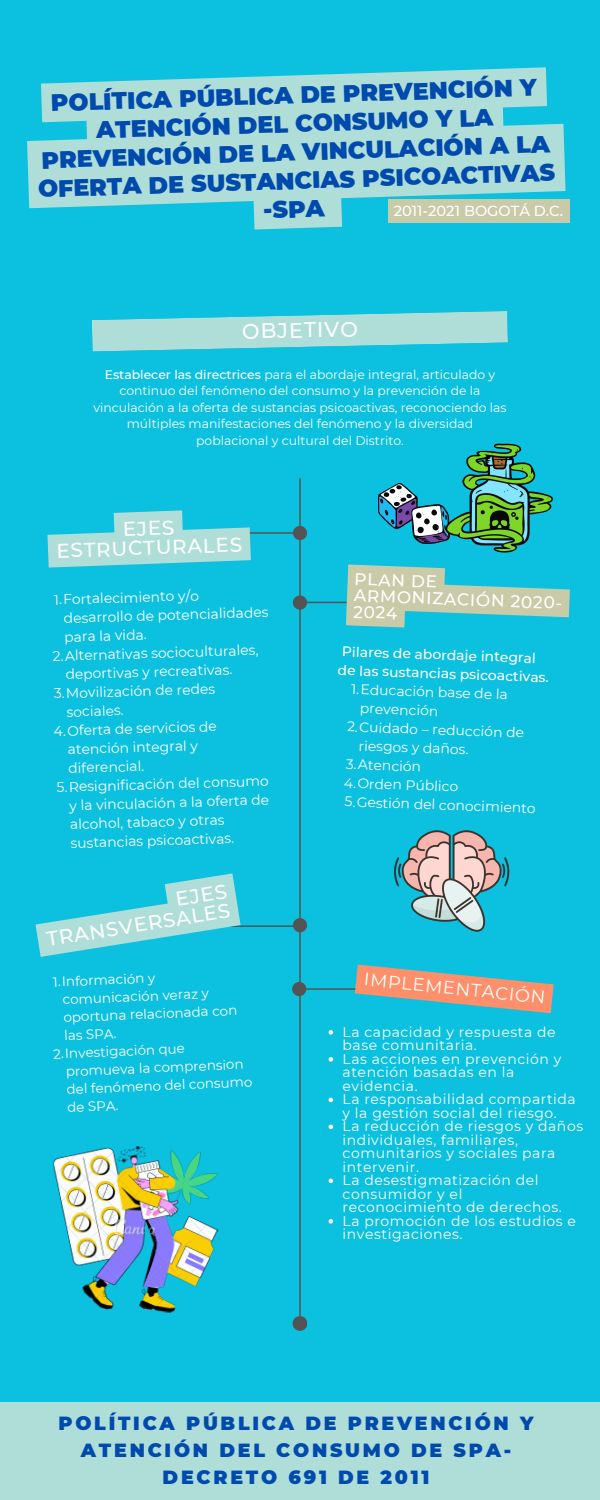
<style>
.page{position:relative;width:600px;height:1500px;background:#0cc0df}
.page>*{position:absolute;margin:0;border:0;box-sizing:border-box;transform-origin:0 0}
.t1{font:900 23.7px/28.5px "Montserrat";color:#004aad;text-align:center}
.t2{font:500 21px "Montserrat";color:#fff}
.t3{font:500 19.9px/19.5px "Montserrat";color:#fff;text-align:center}
.t4{font:900 19px/27px "Montserrat";letter-spacing:.145em;color:#004aad;text-align:center}
.t5{font:17.9px "Montserrat";color:#fff}
.t6{font:500 17px/16.5px "Montserrat";color:#fff}
.t7{font:500 14.6px "Montserrat";color:#fff}
.t8{font:14px/13.5px "Montserrat";letter-spacing:.04em;color:#fff}
.t9{font:13.9px/18.8px "Montserrat";color:#fff}
.t10{font:500 13.9px/18.7px "Montserrat";color:#fff}
.t11{font:13.5px/18px "Montserrat";color:#fff}
.t12{font:12.4px/16.5px "Montserrat";color:#fff;text-align:center}
.s1{font-weight:500}
</style>
<div class="page">
<hr style="left:299px;top:424px;width:2px;height:892px;background:#545454">
<hr style="left:181px;top:532px;width:113px;height:2px;background:#545454">
<hr style="left:124px;top:925px;width:171px;height:2px;background:#545454">
<hr style="left:296px;top:988px;width:150px;height:2px;background:#545454">
<hr style="left:297px;top:602px;width:163px;height:1px;background:#545454">
<div style="left:293px;top:526px;width:14px;height:14px;background:#545454;border-radius:50%"></div>
<div style="left:293px;top:595px;width:14px;height:15px;background:#545454;border-radius:50%"></div>
<div style="left:0;top:1403px;width:600px;height:97px;background:#afded9"></div>
<div style="left:293px;top:918px;width:14px;height:14px;background:#545454;border-radius:50%"></div>
<div style="left:292px;top:982px;width:14px;height:14px;background:#545454;border-radius:50%"></div>
<svg style="left:92px;top:311px;width:416px;height:41px"></svg>
<div style="left:293px;top:1316px;width:14px;height:15px;background:#545454;border-radius:50%"></div>
<img style="left:53px;top:1146px;width:166px;height:167px">
<img style="left:394px;top:830px;width:116px;height:102px">
<img style="left:378px;top:483px;width:65px;height:60px">
<img style="left:443px;top:443px;width:109px;height:110px">
<svg style="left:27px;top:67px;width:539px;height:163px;fill:#afded9"></svg>
<div style="left:388px;top:199px;width:181px;height:24px;background:#c9caa8"></div>
<svg style="left:47px;top:510px;width:204px;height:58px"></svg>
<svg style="left:346px;top:565px;width:224px;height:63px"></svg>
<svg style="left:35px;top:873px;width:206px;height:84px"></svg>
<svg style="left:355px;top:965px;width:199px;height:48px"></svg>
<svg style="left:329px;top:1030px;width:4px;height:5px"></svg>
<svg style="left:329px;top:1057px;width:4px;height:5px"></svg>
<svg style="left:329px;top:1098px;width:4px;height:4px"></svg>
<svg style="left:329px;top:1125px;width:4px;height:4px"></svg>
<svg style="left:329px;top:1179px;width:4px;height:4px"></svg>
<svg style="left:329px;top:1219px;width:4px;height:5px"></svg>
<p class="t1" style="left:35px;top:90px;width:519px;rotate:-2deg">POLÍTICA PÚBLICA DE PREVENCIÓN Y<br>ATENCIÓN DEL CONSUMO Y LA<br>PREVENCIÓN DE LA VINCULACIÓN A LA<br>OFERTA DE SUSTANCIAS PSICOACTIVAS -SPA</p>
<p class="t7" style="left:394px;top:202px;width:171px">2011-2021 BOGOTÁ D.C.</p>
<p class="t2" style="left:242px;top:318px;width:117px;rotate:-1deg">OBJETIVO</p>
<p class="t12" style="left:93px;top:366px;width:415px"><span class="s1">Establecer las directrices</span> para el abordaje integral, articulado y continuo del fenómeno del consumo y la prevención de la vinculación a la oferta de sustancias psicoactivas, reconociendo las múltiples manifestaciones del fenómeno y la diversidad poblacional y cultural del Distrito.</p>
<p class="t3" style="left:55px;top:522px;width:187px;rotate:-2deg">EJES<br>ESTRUCTURALES</p>
<p class="t9" style="left:63px;top:590px;width:206px;text-indent:-9px;rotate:-2deg">1.Fortalecimiento y/o desarrollo de potencialidades para la vida.</p>
<p class="t9" style="left:65px;top:647px;width:195px;text-indent:-12px;rotate:-2deg">2.Alternativas socioculturales, deportivas y recreativas.</p>
<p class="t9" style="left:66px;top:684px;width:151px;text-indent:-12px;rotate:-2deg">3.Movilización de redes sociales.</p>
<p class="t9" style="left:67px;top:722px;width:151px;text-indent:-13px;rotate:-2deg">4.Oferta de servicios de atención integral y diferencial.</p>
<p class="t9" style="left:68px;top:778px;width:202px;text-indent:-12px;rotate:-2deg">5.Resignificación del consumo y la vinculación a la oferta de alcohol, tabaco y otras sustancias psicoactivas.</p>
<p class="t3" style="left:42px;top:910px;width:187px;text-align:right;rotate:-9deg">EJES<br>TRANSVERSALES</p>
<p class="t11" style="left:62px;top:972px;width:176px;text-indent:-9px;rotate:-2deg">1.Información y comunicación veraz y oportuna relacionada con las SPA.</p>
<p class="t11" style="left:65px;top:1044px;width:188px;text-indent:-12px;rotate:-2deg">2.Investigación que promueva la comprension del fenómeno del consumo de SPA.</p>
<p class="t6" style="left:355px;top:570px;width:210px;rotate:2deg">PLAN DE<br>ARMONIZACIÓN 2020-<br>2024</p>
<p class="t10" style="left:339px;top:642px;width:213px;rotate:2deg">Pilares de abordaje integral de las sustancias psicoactivas.</p>
<p class="t9" style="left:361px;top:680px;width:149px;text-indent:-9px;rotate:2deg">1.Educación base de la prevención</p>
<p class="t9" style="left:360px;top:717px;width:166px;text-indent:-12px;rotate:2deg">2.Cuidado – reducción de riesgos y daños.</p>
<p class="t9" style="left:346px;top:755px;width:77px;rotate:2deg">3.Atención</p>
<p class="t9" style="left:344px;top:773px;width:116px;rotate:2deg">4.Orden Público</p>
<p class="t9" style="left:345px;top:792px;width:193px;rotate:2deg">5.Gestión del conocimiento</p>
<p class="t5" style="left:365px;top:968px;width:184px;rotate:6deg">IMPLEMENTACIÓN</p>
<p class="t8" style="left:343px;top:1025px;width:215px">La capacidad y respuesta de base comunitaria.</p>
<p class="t8" style="left:343px;top:1052px;width:220px">Las acciones en prevención y atención basadas en la evidencia.</p>
<p class="t8" style="left:343px;top:1093px;width:235px">La responsabilidad compartida y la gestión social del riesgo.</p>
<p class="t8" style="left:343px;top:1120px;width:242px">La reducción de riesgos y daños individuales, familiares, comunitarios y sociales para intervenir.</p>
<p class="t8" style="left:343px;top:1174px;width:221px">La desestigmatización del consumidor y el reconocimiento de derechos.</p>
<p class="t8" style="left:343px;top:1214px;width:235px">La promoción de los estudios e investigaciones.</p>
<p class="t4" style="left:59px;top:1410px;width:476px">POLÍTICA PÚBLICA DE PREVENCIÓN Y<br>ATENCIÓN DEL CONSUMO DE SPA-<br>DECRETO 691 DE 2011</p>
</div>
